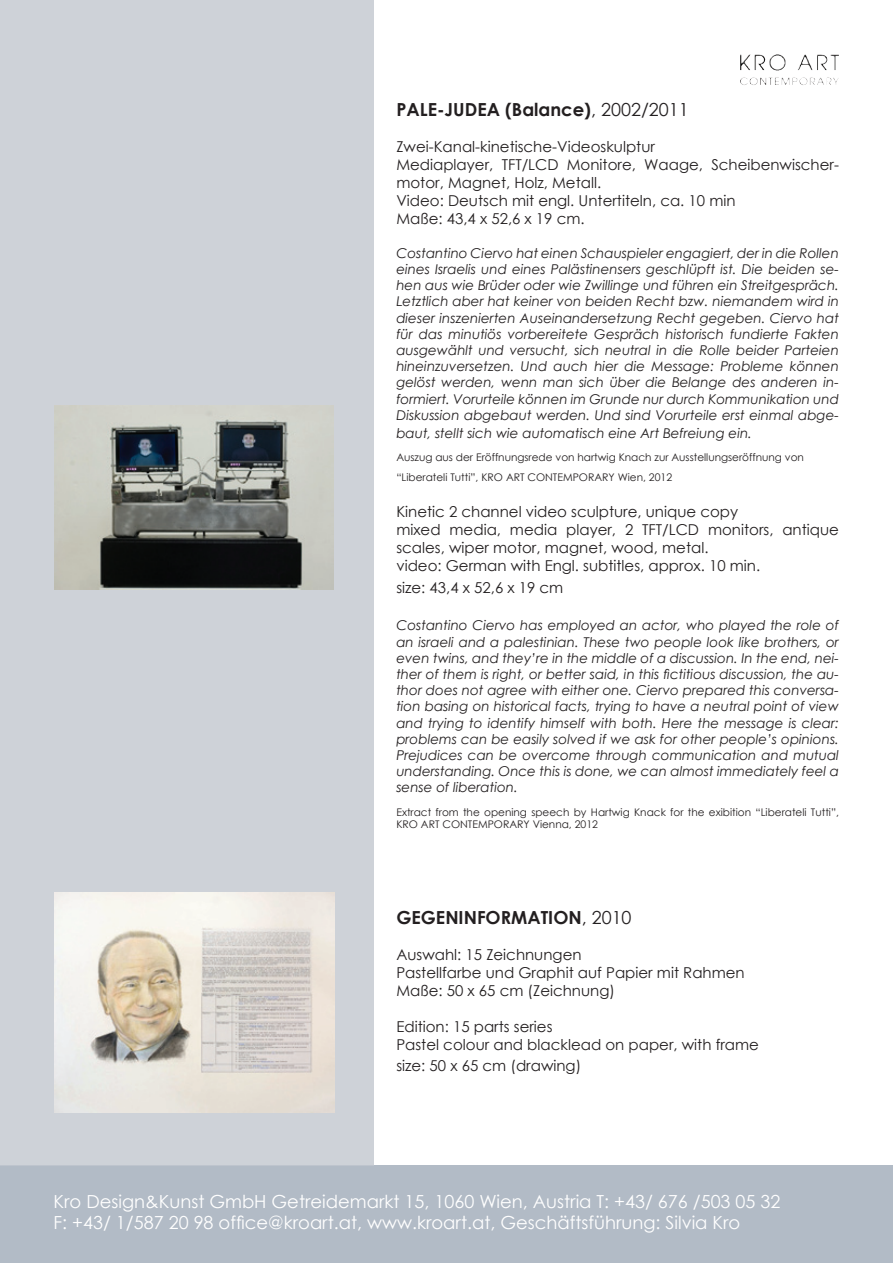
<style>
.page{position:relative;width:893px;height:1263px;background:#fff}
.page>*{position:absolute;margin:0;border:0;box-sizing:border-box;transform-origin:0 0}
.t1{font:18px/21.6px "Century Gothic";color:#fff}
.t2{font:700 18px "Century Gothic";color:#231f20}
.t3{font:15px/18px "Century Gothic";color:#231f20}
.t4{font:italic 13.5px/16.2px "Century Gothic";color:#231f20;text-align:justify}
.t5{font:10.5px/19.8px "Century Gothic";color:#231f20}
.s1{font-weight:400}
</style>
<div class="page">
<div style="left:0;top:1166px;width:893px;height:97px;background:#b2bbc6"></div>
<div style="left:0;top:0;width:374px;height:1166px;background:#ced2d8"></div>
<img style="left:54px;top:405px;width:279px;height:184px">
<img style="left:54px;top:893px;width:280px;height:220px">
<img style="left:769px;top:54px;width:70px;height:17px">
<h1 class="t2" style="left:396px;top:95px;width:294px">PALE-JUDEA (Balance)<span class="s1">, 2002/2011</span></h1>
<p class="t3" style="left:396px;top:137px;width:444px">Zwei-Kanal-kinetische-Videoskulptur<br>Mediaplayer, TFT/LCD Monitore, Waage, Scheibenwischer&shy;motor, Magnet, Holz, Metall.<br>Video: Deutsch mit engl. Untertiteln, ca. 10 min<br>Maße: 43,4 x 52,6 x 19 cm.</p>
<p class="t4" style="left:396px;top:245px;width:444px">Costantino Ciervo hat einen Schauspieler engagiert, der in die Rollen eines Israelis und eines Palästinensers geschlüpft ist. Die beiden se&shy;hen aus wie Brüder oder wie Zwillinge und führen ein Streitgespräch.<br>Letztlich aber hat keiner von beiden Recht bzw. niemandem wird in dieser inszenierten Auseinandersetzung Recht gegeben. Ciervo hat für das minutiös vorbereitete Gespräch historisch fundierte Fakten ausgewählt und versucht, sich neutral in die Rolle beider Parteien hineinzuversetzen. Und auch hier die Message: Probleme können gelöst werden, wenn man sich über die Belange des anderen in&shy;formiert. Vorurteile können im Grunde nur durch Kommunikation und Diskussion abgebaut werden. Und sind Vorurteile erst einmal abge-</p>
<p class="t4" style="left:396px;top:425px;width:357px">baut, stellt sich wie automatisch eine Art Befreiung ein.</p>
<p class="t5" style="left:396px;top:447px;width:409px">Auszug aus der Eröffnungsrede von hartwig Knach zur Ausstellungseröffnung von “Liberateli Tutti”, KRO ART CONTEMPORARY Wien, 2012</p>
<p class="t3" style="left:396px;top:502px;width:444px">Kinetic 2 channel video sculpture, unique copy<br>mixed media, media player, 2 TFT/LCD monitors, antique scales, wiper motor, magnet, wood, metal.<br>video: German with Engl. subtitles, approx. 10 min.</p>
<p class="t3" style="left:396px;top:578px;width:168px">size: 43,4 x 52,6 x 19 cm</p>
<p class="t4" style="left:396px;top:617px;width:444px">Costantino Ciervo has employed an actor, who played the role of an israeli and a palestinian. These two people look like brothers, or even twins, and they’re in the middle of a discussion. In the end, nei&shy;ther of them is right, or better said, in this fictitious discussion, the au&shy;thor does not agree with either one. Ciervo prepared this conversa&shy;tion basing on historical facts, trying to have a neutral point of view and trying to identify himself with both. Here the message is clear: problems can be easily solved if we ask for other people’s opinions.<br>Prejudices can be overcome through communication and mutual understanding. Once this is done, we can almost immediately feel a sense of liberation.</p>
<p class="t5" style="left:396px;top:805px;width:444px;line-height:12.6px">Extract from the opening speech by Hartwig Knack for the exibition “Liberateli Tutti”,<br>KRO ART CONTEMPORARY Vienna, 2012</p>
<h1 class="t2" style="left:396px;top:904px;width:237px">GEGENINFORMATION<span class="s1">, 2010</span></h1>
<p class="t3" style="left:396px;top:945px;width:350px">Auswahl: 15 Zeichnungen<br>Pastellfarbe und Graphit auf Papier mit Rahmen<br>Maße: 50 x 65 cm (Zeichnung)</p>
<p class="t3" style="left:396px;top:1017px;width:364px">Edition: 15 parts series<br>Pastel colour and blacklead on paper, with frame</p>
<p class="t3" style="left:396px;top:1057px;width:186px">size: 50 x 65 cm (drawing)</p>
<h1 class="t1" style="left:54px;top:1190px;width:728px">Kro Design&amp;Kunst GmbH Getreidemarkt 15, 1060 Wien, Austria T: +43/ 676 /503 05 32<br>F: +43/ 1/587 20 98 office@kroart.at, www.kroart.at, Geschäftsführung: Silvia Kro</h1>
</div>
